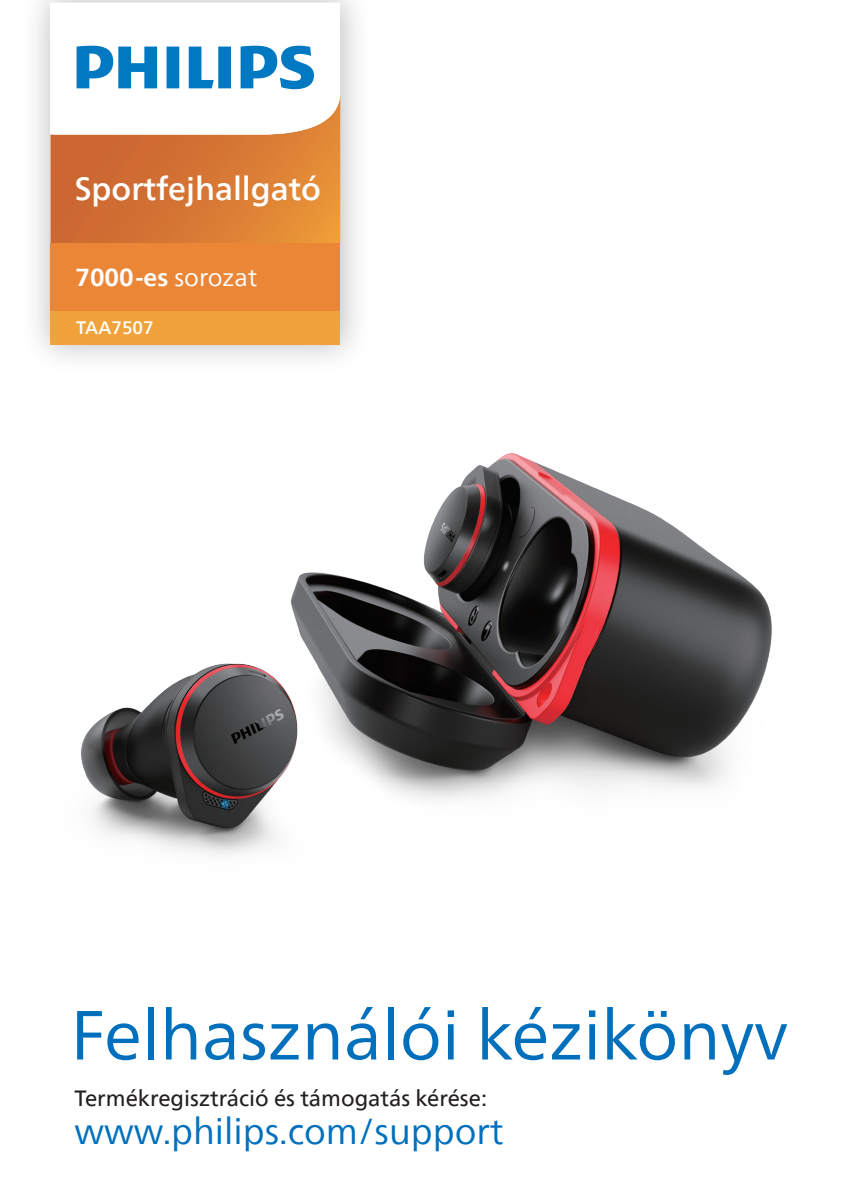
<style>
.page{position:relative;width:842px;height:1191px;background:#fff}
.page>*{position:absolute;margin:0;border:0;box-sizing:border-box;transform-origin:0 0}
.Body_Text__0{font:69.4px "Neue Frutiger World";color:#0070bd}
.t1{font:36px "Neue Frutiger World";color:#0070bd}
.正文_0{font:500 32px "Neue Frutiger World";color:#fff}
.正文_0-2{font:700 24.6px "Neue Frutiger World";color:#fff}
.t_register{font:22px "Neue Frutiger World";color:#231f20}
.正文_0-3{font:500 18px "Neue Frutiger World";color:#fff}
.s1{font-weight:400}
</style>
<div class="page">
<img style="left:81px;top:453px;width:691px;height:401px">
<img style="left:37px;top:0;width:319px;height:358px">
<svg style="left:50px;top:135px;width:290px;height:108px;background:#d67734"></svg>
<div style="left:50px;top:243px;width:290px;height:68px;background:#eb8637"></div>
<div style="left:50px;top:311px;width:290px;height:34px;background:#f2a23a"></div>
<svg style="left:50px;top:3px;width:290px;height:132px"></svg>
<p class="正文_0" style="left:75px;top:162px;width:248px">Sportfejhallgató</p>
<p class="正文_0-2" style="left:75px;top:256px;width:183px">7000-es <span class="s1">sorozat</span></p>
<p class="正文_0-3" style="left:76px;top:313px;width:79px">TAA7507</p>
<p class="Body_Text__0" style="left:70px;top:981px;width:719px">Felhasználói kézikönyv</p>
<p class="t_register" style="left:74px;top:1080px;width:414px">Termékregisztráció és támogatás kérése:</p>
<p class="t1" style="left:74px;top:1103px;width:431px">www.philips.com/support</p>
</div>
